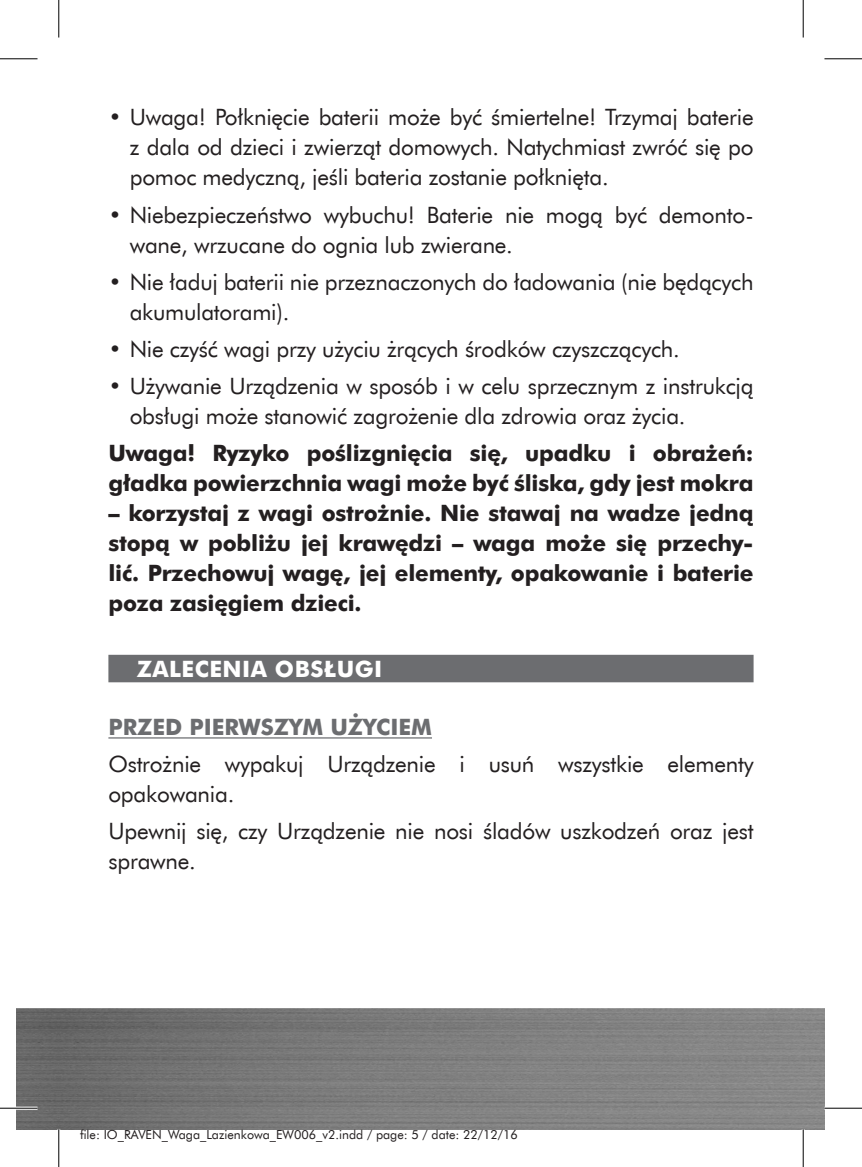
<style>
.page{position:relative;width:862px;height:1167px;background:#fff}
.page>*{position:absolute;margin:0;border:0;box-sizing:border-box;transform-origin:0 0}
.t1{font:22.5px/30px "Futura EU";letter-spacing:-.01em;color:#231f20}
.t2{font:700 22.5px/30px "Futura EU";letter-spacing:-.01em;color:#231f20}
.t3{font:700 22.5px "Futura EU";color:#6c6d70}
.t4{font:700 22.5px "Futura EU";letter-spacing:.02em;color:#fff}
.t5{font:12.5px "Futura EU";color:#231f20}
</style>
<div class="page">
<img style="left:59px;top:1008px;width:765px;height:121px">
<img style="left:16px;top:1008px;width:43px;height:121px">
<div style="left:108px;top:654px;width:645px;height:28px;background:#6c6d70"></div>
<hr style="left:108px;top:737px;width:324px;height:1px;background:#6c6d70">
<hr style="left:0;top:1106px;width:38px;height:3px;background:#fff">
<hr style="left:0;top:58px;width:38px;height:1px;background:#000">
<hr style="left:824px;top:58px;width:38px;height:1px;background:#000">
<hr style="left:0;top:1107px;width:38px;height:1px;background:#000">
<hr style="left:824px;top:1107px;width:38px;height:1px;background:#000">
<hr style="left:58px;top:0;width:1px;height:37px;background:#000">
<hr style="left:58px;top:1129px;width:1px;height:37px;background:#000">
<hr style="left:802px;top:0;width:1px;height:37px;background:#000">
<hr style="left:802px;top:1129px;width:1px;height:37px;background:#000">
<p class="t1" style="left:130px;top:103px;width:625px;text-align:justify;text-indent:-21px">• Uwaga! Połknięcie baterii może być śmiertelne! Trzymaj baterie z dala od dzieci i zwierząt domowych. Natychmiast zwróć się po pomoc medyczną, jeśli bateria zostanie połknięta.</p>
<p class="t1" style="left:130px;top:200px;width:625px;text-indent:-21px">• Niebezpieczeństwo wybuchu! Baterie nie mogą być demonto&shy;wane, wrzucane do ognia lub zwierane.</p>
<p class="t1" style="left:130px;top:267px;width:625px;text-indent:-21px">• Nie ładuj baterii nie przeznaczonych do ładowania (nie będących akumulatorami).</p>
<p class="t1" style="left:108px;top:334px;width:573px">• Nie czyść wagi przy użyciu żrących środków czyszczących.</p>
<p class="t1" style="left:130px;top:371px;width:625px;text-indent:-21px">• Używanie Urządzenia w sposób i w celu sprzecznym z instrukcją obsługi może stanowić zagrożenie dla zdrowia oraz życia.</p>
<p class="t2" style="left:108px;top:439px;width:646px">Uwaga! Ryzyko poślizgnięcia się, upadku i obrażeń: gładka powierzchnia wagi może być śliska, gdy jest mokra</p>
<p class="t2" style="left:108px;top:499px;width:646px;text-align:justify">– korzystaj z wagi ostrożnie. Nie stawaj na wadze jedną stopą w pobliżu jej krawędzi – waga może się przechy&shy;lić. Przechowuj wagę, jej elementy, opakowanie i baterie poza zasięgiem dzieci.</p>
<p class="t4" style="left:137px;top:654px;width:247px">ZALECENIA OBSŁUGI</p>
<p class="t3" style="left:108px;top:712px;width:325px">PRZED PIERWSZYM UŻYCIEM</p>
<p class="t1" style="left:108px;top:749px;width:646px">Ostrożnie wypakuj Urządzenie i usuń wszystkie elementy opakowania.</p>
<p class="t1" style="left:108px;top:816px;width:646px">Upewnij się, czy Urządzenie nie nosi śladów uszkodzeń oraz jest sprawne.</p>
<p class="t5" style="left:80px;top:1126px;width:439px">file: IO_RAVEN_Waga_Lazienkowa_EW006_v2.indd / page: 5 / date: 22/12/16</p>
</div>
